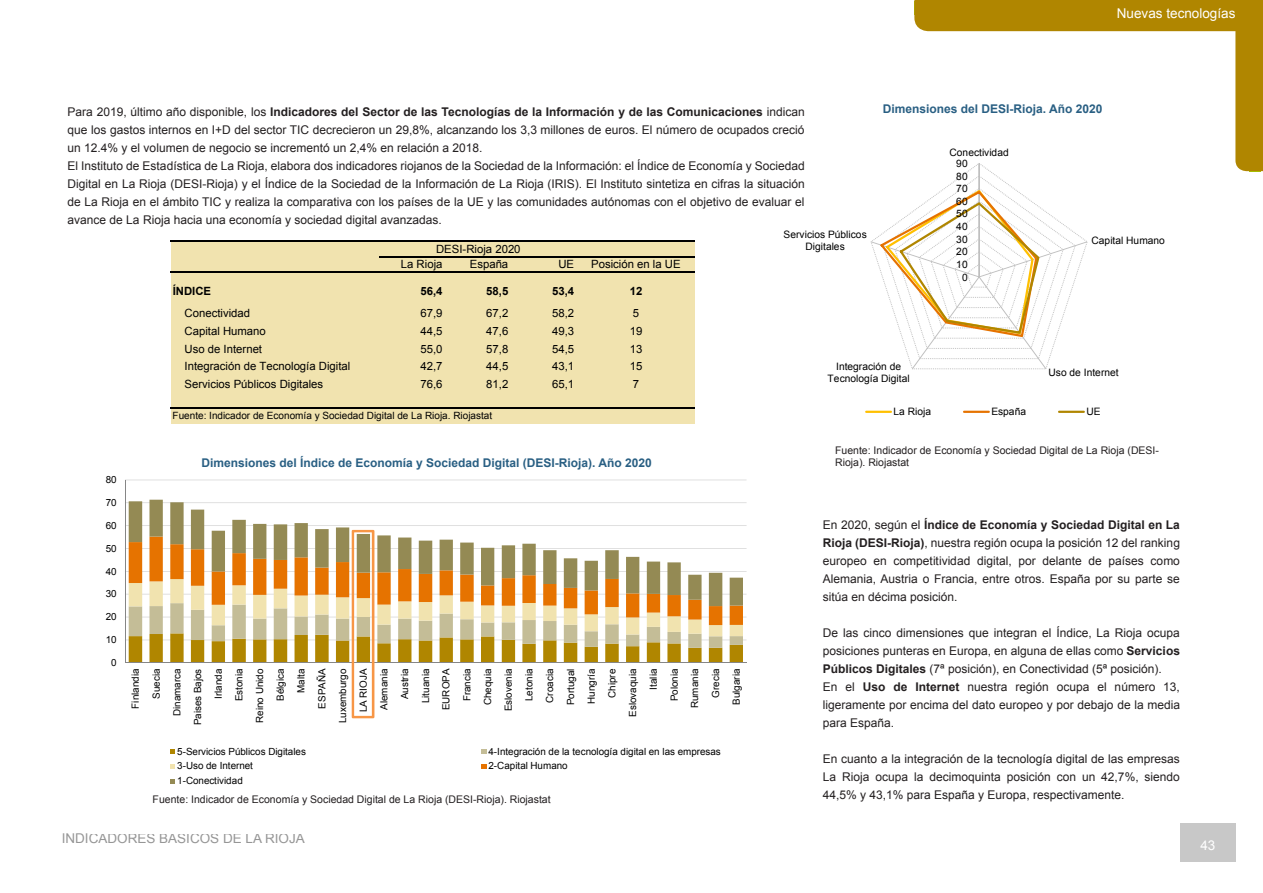
<style>
.page{position:relative;width:1263px;height:893px;background:#fff}
.page>*{position:absolute;margin:0;border:0;box-sizing:border-box;transform-origin:0 0}
.t1{font:13.5px "Arial";color:#969696}
.t2{font:13.5px "Arial";color:#fff}
.t3{font:12px/18px "Arial";color:#231f20;text-align:justify}
.titulos_graficos_sim{font:700 12px "Arial";color:#295f83}
.t4{font:11.4px "Arial";color:#000}
.t5{font:700 11.4px "Arial";color:#000}
.fuentes_de_graficos{font:10.5px/12px "Arial";color:#231f20}
.t6{font:10.2px/11.7px "Arial";color:#000;text-align:center}
.t7{font:10.05px "Arial";color:#000}
.t8{font:9.9px/20.7px "Arial";color:#000;text-align:right}
.s1{font-weight:700}
</style>
<div class="page">
<div style="left:1180px;top:823px;width:55px;height:39px;background:#c8c8c8"></div>
<svg style="left:870px;top:0;width:393px;height:369px"></svg>
<hr style="left:865px;top:411px;width:27px;height:2px;background:#ffc000">
<hr style="left:963px;top:411px;width:27px;height:2px;background:#e67300">
<hr style="left:1058px;top:411px;width:27px;height:2px;background:#b08600">
<hr style="left:125px;top:639px;width:621px;height:1px;background:#d9d9d9">
<hr style="left:125px;top:617px;width:621px;height:1px;background:#d9d9d9">
<hr style="left:125px;top:594px;width:621px;height:1px;background:#d9d9d9">
<hr style="left:125px;top:571px;width:621px;height:1px;background:#d9d9d9">
<hr style="left:125px;top:548px;width:621px;height:1px;background:#d9d9d9">
<hr style="left:125px;top:525px;width:621px;height:1px;background:#d9d9d9">
<hr style="left:125px;top:502px;width:621px;height:1px;background:#d9d9d9">
<hr style="left:125px;top:480px;width:621px;height:1px;background:#d9d9d9">
<svg style="left:129px;top:500px;width:614px;height:30px"></svg>
<hr style="left:125px;top:480px;width:1px;height:183px;background:#868686">
<hr style="left:125px;top:662px;width:621px;height:1px;background:#868686">
<svg style="left:170px;top:749px;width:5px;height:5px"></svg>
<svg style="left:481px;top:749px;width:5px;height:5px"></svg>
<svg style="left:170px;top:764px;width:5px;height:5px"></svg>
<svg style="left:481px;top:764px;width:5px;height:5px"></svg>
<svg style="left:170px;top:779px;width:5px;height:5px"></svg>
<svg style="left:129px;top:530px;width:614px;height:188px"></svg>
<div style="left:171px;top:242px;width:523px;height:181px;background:#f1e3af"></div>
<hr style="left:170px;top:240px;width:524px;height:2px;background:#000">
<hr style="left:379px;top:256px;width:315px;height:1px;background:#000">
<hr style="left:170px;top:272px;width:524px;height:1px;background:#000">
<hr style="left:170px;top:407px;width:524px;height:1px;background:#000">
<p class="t2" style="left:1117px;top:4px;width:120px">Nuevas tecnologías</p>
<p class="t3" style="left:68px;top:103px;width:738px">Para 2019, último año disponible, los <span class="s1">Indicadores del Sector de las Tecnologías de la Información y de las Comunicaciones</span> indican que los gastos internos en I+D del sector TIC decrecieron un 29,8%, alcanzando los 3,3 millones de euros. El número de ocupados creció un 12.4% y el volumen de negocio se incrementó un 2,4% en relación a 2018.</p>
<p class="t3" style="left:68px;top:157px;width:739px">El Instituto de Estadística de La Rioja, elabora dos indicadores riojanos de la Sociedad de la Información: el Índice de Economía y Sociedad Digital en La Rioja (DESI-Rioja) y el Índice de la Sociedad de la Información de La Rioja (IRIS). El Instituto sintetiza en cifras la situación de La Rioja en el ámbito TIC y realiza la comparativa con los países de la UE y las comunidades autónomas con el objetivo de evaluar el avance de La Rioja hacia una economía y sociedad digital avanzadas.</p>
<p class="t4" style="left:436px;top:241px;width:86px">DESI-Rioja 2020</p>
<p class="t6" style="left:784px;top:228px;width:85px">Servicios Públicos<br>Digitales</p>
<p class="titulos_graficos_sim" style="left:883px;top:101px;width:221px">Dimensiones del DESI-Rioja. Año 2020</p>
<p class="t6" style="left:949px;top:147px;width:61px">Conectividad</p>
<p class="t6" style="left:956px;top:158px;width:13px">90</p>
<p class="t6" style="left:956px;top:170px;width:13px">80</p>
<p class="t6" style="left:956px;top:183px;width:13px">70</p>
<p class="t6" style="left:956px;top:195px;width:13px">60</p>
<p class="t6" style="left:956px;top:208px;width:13px">50</p>
<p class="t6" style="left:956px;top:221px;width:13px">40</p>
<p class="t6" style="left:956px;top:233px;width:13px">30</p>
<p class="t6" style="left:956px;top:246px;width:13px">20</p>
<p class="t6" style="left:1091px;top:234px;width:75px">Capital Humano</p>
<p class="t4" style="left:401px;top:257px;width:43px">La Rioja</p>
<p class="t4" style="left:470px;top:257px;width:40px">España</p>
<p class="t4" style="left:558px;top:257px;width:17px">UE</p>
<p class="t4" style="left:591px;top:257px;width:91px">Posición en la UE</p>
<p class="t6" style="left:956px;top:259px;width:13px">10</p>
<p class="t6" style="left:962px;top:271px;width:7px">0</p>
<p class="t5" style="left:173px;top:283px;width:40px">ÍNDICE</p>
<p class="t5" style="left:420px;top:283px;width:24px">56,4</p>
<p class="t5" style="left:486px;top:283px;width:24px">58,5</p>
<p class="t5" style="left:552px;top:283px;width:24px">53,4</p>
<p class="t5" style="left:630px;top:283px;width:14px">12</p>
<p class="t4" style="left:185px;top:306px;width:67px">Conectividad</p>
<p class="t4" style="left:420px;top:306px;width:24px">67,9</p>
<p class="t4" style="left:486px;top:306px;width:24px">67,2</p>
<p class="t4" style="left:552px;top:306px;width:24px">58,2</p>
<p class="t4" style="left:633px;top:306px;width:8px">5</p>
<p class="t4" style="left:185px;top:323px;width:83px">Capital Humano</p>
<p class="t4" style="left:420px;top:323px;width:24px">44,5</p>
<p class="t4" style="left:486px;top:323px;width:24px">47,6</p>
<p class="t4" style="left:552px;top:323px;width:24px">49,3</p>
<p class="t4" style="left:630px;top:323px;width:14px">19</p>
<p class="t4" style="left:185px;top:341px;width:79px">Uso de Internet</p>
<p class="t4" style="left:420px;top:341px;width:24px">55,0</p>
<p class="t4" style="left:486px;top:341px;width:24px">57,8</p>
<p class="t4" style="left:552px;top:341px;width:24px">54,5</p>
<p class="t4" style="left:630px;top:341px;width:14px">13</p>
<p class="t4" style="left:185px;top:359px;width:167px">Integración de Tecnología Digital</p>
<p class="t4" style="left:420px;top:359px;width:24px">42,7</p>
<p class="t4" style="left:486px;top:359px;width:24px">44,5</p>
<p class="t4" style="left:552px;top:359px;width:24px">43,1</p>
<p class="t4" style="left:630px;top:359px;width:14px">15</p>
<p class="t4" style="left:185px;top:377px;width:140px">Servicios Públicos Digitales</p>
<p class="t4" style="left:420px;top:377px;width:24px">76,6</p>
<p class="t4" style="left:486px;top:377px;width:24px">81,2</p>
<p class="t4" style="left:552px;top:377px;width:24px">65,1</p>
<p class="t4" style="left:633px;top:377px;width:8px">7</p>
<p class="t7" style="left:173px;top:409px;width:321px">Fuente: Indicador de Economía y Sociedad Digital de La Rioja. Riojastat</p>
<p class="t8" style="left:106px;top:469px;width:12px">80</p>
<p class="t8" style="left:106px;top:492px;width:12px">70</p>
<p class="t8" style="left:106px;top:515px;width:12px">60</p>
<p class="t8" style="left:106px;top:538px;width:12px">50</p>
<p class="t8" style="left:106px;top:561px;width:12px">40</p>
<p class="t8" style="left:106px;top:584px;width:12px">30</p>
<p class="t8" style="left:106px;top:606px;width:12px">20</p>
<p class="t8" style="left:106px;top:629px;width:12px">10</p>
<p class="t8" style="left:111px;top:652px;width:7px">0</p>
<p class="titulos_graficos_sim" style="left:201px;top:454px;width:452px">Dimensiones del Índice de Economía y Sociedad Digital (DESI-Rioja). Año 2020</p>
<p class="t8" style="left:125px;top:725px;width:58px;rotate:-90deg">Finlandia<br>Suecia<br>Dinamarca<br>Paises Bajos<br>Irlanda<br>Estonia<br>Reino Unido<br>Bélgica<br>Malta<br>ESPAÑA<br>Luxemburgo<br>LA RIOJA<br>Alemania<br>Austria<br>Lituania<br>EUROPA<br>Francia<br>Chequia<br>Eslovenia<br>Letonia<br>Croacia<br>Portugal<br>Hungría<br>Chipre<br>Eslovaquia<br>Italia<br>Polonia<br>Rumania<br>Grecia<br>Bulgaria</p>
<p class="t8" style="left:177px;top:741px;width:130px">5-Servicios Públicos Digitales</p>
<p class="t8" style="left:489px;top:741px;width:234px">4-Integración de la tecnología digital en las empresas</p>
<p class="t8" style="left:177px;top:756px;width:77px">3-Uso de Internet</p>
<p class="t8" style="left:489px;top:756px;width:81px">2-Capital Humano</p>
<p class="t8" style="left:177px;top:771px;width:67px">1-Conectividad</p>
<p class="fuentes_de_graficos" style="left:153px;top:793px;width:399px">Fuente: Indicador de Economía y Sociedad Digital de La Rioja (DESI-Rioja). Riojastat</p>
<p class="t1" style="left:62px;top:830px;width:245px">INDICADORES BÁSICOS DE LA RIOJA</p>
<p class="t6" style="left:828px;top:361px;width:84px">Integración de<br>Tecnología Digital</p>
<p class="t6" style="left:1048px;top:366px;width:72px">Uso de Internet</p>
<p class="t6" style="left:893px;top:406px;width:39px">La Rioja</p>
<p class="t6" style="left:991px;top:406px;width:36px">España</p>
<p class="t6" style="left:1086px;top:406px;width:16px">UE</p>
<p class="fuentes_de_graficos" style="left:835px;top:445px;width:325px">Fuente: Indicador de Economía y Sociedad Digital de La Rioja (DESI-<br>Rioja). Riojastat</p>
<p class="t3" style="left:823px;top:515px;width:359px">En 2020, según el <span class="s1">Índice de Economía y Sociedad Digital en La Rioja (DESI-Rioja)</span>, nuestra región ocupa la posición 12 del ranking europeo en competitividad digital, por delante de países como Alemania, Austria o Francia, entre otros. España por su parte se sitúa en décima posición.</p>
<p class="t3" style="left:823px;top:623px;width:359px">De las cinco dimensiones que integran el Índice, La Rioja ocupa posiciones punteras en Europa, en alguna de ellas como <span class="s1">Servicios Públicos Digitales</span> (7ª posición), en Conectividad (5ª posición).</p>
<p class="t3" style="left:823px;top:677px;width:359px">En el <span class="s1">Uso de Internet</span> nuestra región ocupa el número 13, ligeramente por encima del dato europeo y por debajo de la media para España.</p>
<p class="t3" style="left:823px;top:749px;width:359px">En cuanto a la integración de la tecnología digital de las empresas La Rioja ocupa la decimoquinta posición con un 42,7%, siendo 44,5% y 43,1% para España y Europa, respectivamente.</p>
<p class="t2" style="left:1200px;top:837px;width:17px">43</p>
</div>
